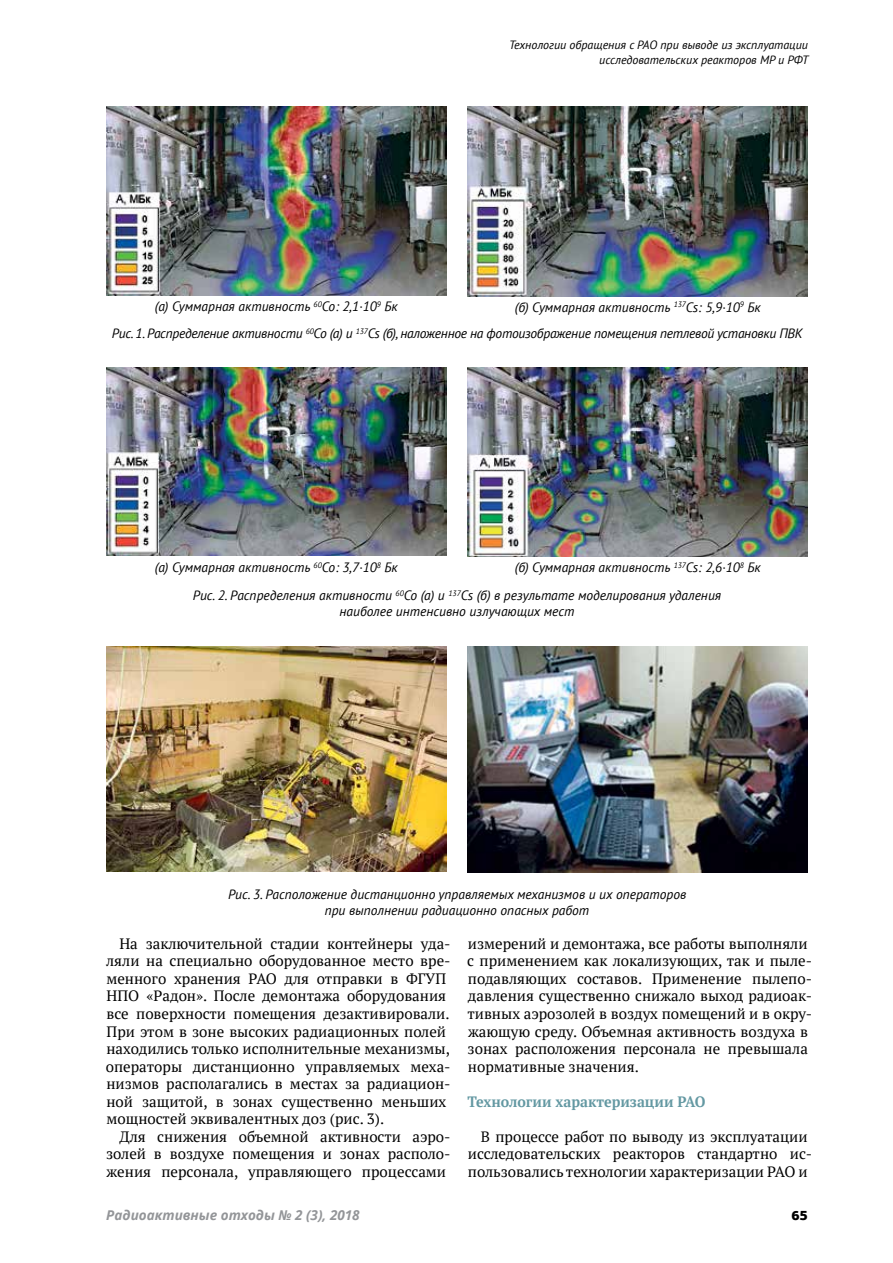
<style>
.page{position:relative;width:893px;height:1263px;background:#fff}
.page>*{position:absolute;margin:0;border:0;box-sizing:border-box;transform-origin:0 0}
.t1{font:15px/17.5px "PT Serif";color:#000}
.t2{font:700 15px "PT Serif";color:#6398a2;scale:.95 1}
.t3{font:italic 13.5px/16.2px "PT Sans";color:#000;text-align:center}
.t4{font:italic 13.5px "PT Sans";letter-spacing:-.02em;color:#000}
.t5{font:italic 700 13.5px "Noto Sans";color:#939598}
.t6{font:900 13.5px "PF Agora Sans Pro";color:#000}
.t7{font:italic 12px/14.4px "PT Sans";color:#000;text-align:right}
</style>
<div class="page">
<img style="left:468px;top:106px;width:340px;height:190px">
<img style="left:106px;top:367px;width:340px;height:188px">
<img style="left:468px;top:367px;width:340px;height:190px">
<img style="left:107px;top:646px;width:339px;height:226px">
<img style="left:468px;top:647px;width:340px;height:225px">
<img style="left:106px;top:106px;width:340px;height:190px">
<p class="t7" style="left:509px;top:38px;width:301px">Технологии обращения с РАО при выводе из эксплуатации исследовательских реакторов МР и РФТ</p>
<p class="t3" style="left:155px;top:298px;width:245px">(а) Суммарная активность <sup>60</sup>Co: 2,1·10<sup>9</sup> Бк</p>
<p class="t3" style="left:515px;top:298px;width:248px">(б) Суммарная активность <sup>137</sup>Cs: 5,9·10<sup>9</sup> Бк</p>
<p class="t4" style="left:112px;top:325px;width:692px">Рис. 1. Распределение активности <sup>60</sup>Co (a) и <sup>137</sup>Cs (б), наложенное на фотоизображение помещения петлевой установки ПВК</p>
<p class="t3" style="left:155px;top:559px;width:245px">(а) Суммарная активность <sup>60</sup>Co: 3,7·10<sup>8</sup> Бк</p>
<p class="t3" style="left:515px;top:559px;width:248px">(б) Суммарная активность <sup>137</sup>Cs: 2,6·10<sup>8</sup> Бк</p>
<p class="t3" style="left:193px;top:587px;width:530px">Рис. 2. Распределения активности <sup>60</sup>Co (a) и <sup>137</sup>Cs (б) в результате моделирования удаления наиболее интенсивно излучающих мест</p>
<p class="t3" style="left:228px;top:886px;width:460px">Рис. 3. Расположение дистанционно управляемых механизмов и их операторов при выполнении радиационно опасных работ</p>
<p class="t1" style="left:106px;top:934px;width:346px;text-indent:14px">На заключительной стадии контейнеры уда&shy;ляли на специально оборудованное место вре&shy;менного хранения РАО для отправки в ФГУП НПО «Радон». После демонтажа оборудования все поверхности помещения дезактивировали.<br>При этом в зоне высоких радиационных полей находились только исполнительные механизмы, операторы дистанционно управляемых меха&shy;низмов располагались в местах за радиацион&shy;ной защитой, в зонах существенно меньших мощностей эквивалентных доз (рис. 3).</p>
<p class="t1" style="left:106px;top:1127px;width:346px;text-align:justify;text-indent:13px">Для снижения объемной активности аэро&shy;золей в воздухе помещения и зонах располо&shy;жения персонала, управляющего процессами</p>
<p class="t1" style="left:467px;top:934px;width:346px">измерений и демонтажа, все работы выполняли с применением как локализующих, так и пыле&shy;подавляющих составов. Применение пылепо&shy;давления существенно снижало выход радиоак&shy;тивных аэрозолей в воздух помещений и в окру&shy;жающую среду. Объемная активность воздуха в зонах расположения персонала не превышала нормативные значения.</p>
<p class="t2" style="left:467px;top:1091px;width:252px">Технологии характеризации РАО</p>
<p class="t1" style="left:468px;top:1127px;width:346px;text-align:center">В процессе работ по выводу из эксплуатации исследовательских реакторов стандартно ис&shy;пользовались технологии характеризации РАО и</p>
<p class="t5" style="left:106px;top:1206px;width:255px">Радиоактивные отходы № 2 (3), 2018</p>
<p class="t6" style="left:791px;top:1207px;width:18px">65</p>
</div>
